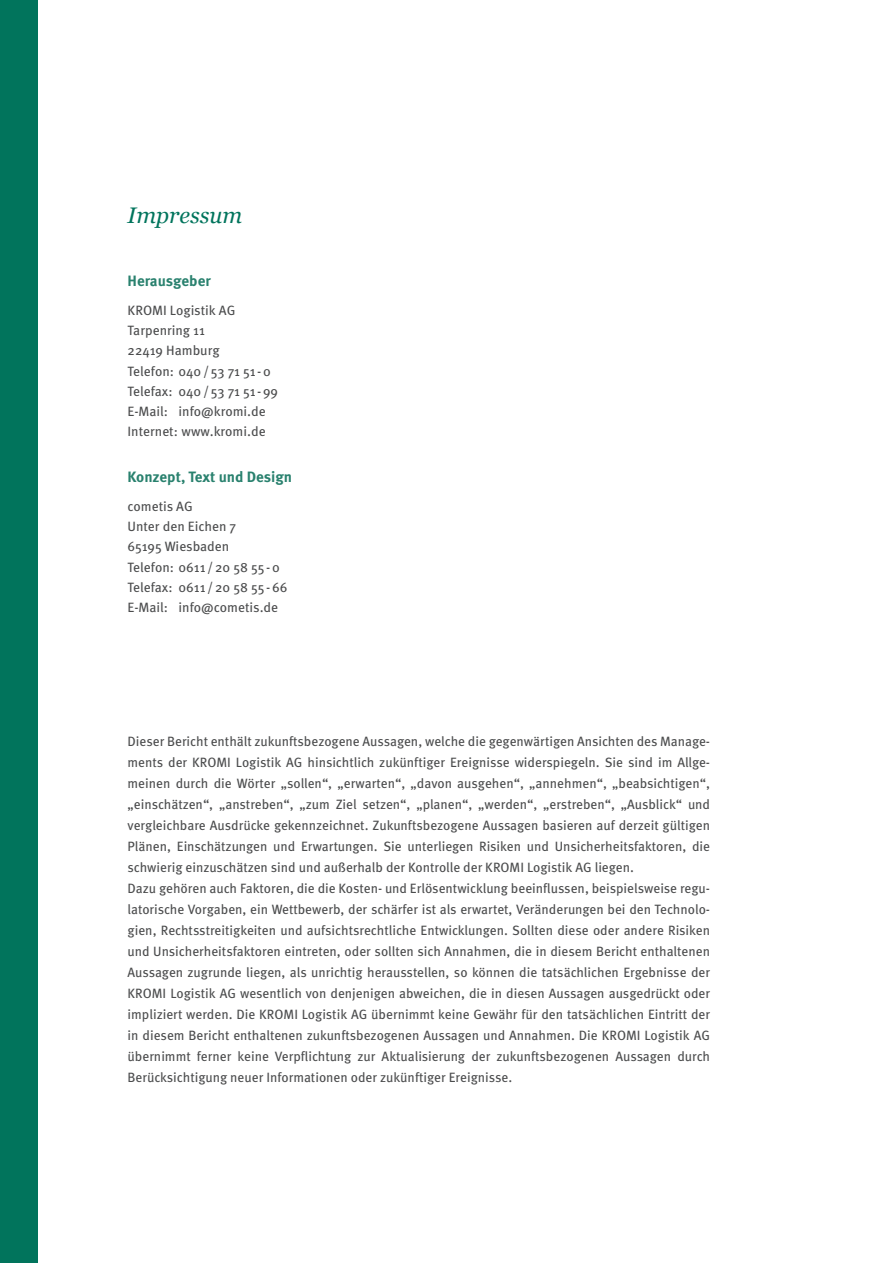
<style>
.page{position:relative;width:893px;height:1263px;background:#fff}
.page>*{position:absolute;margin:0;border:0;box-sizing:border-box;transform-origin:0 0}
.t1{font:italic 22.5px "Georgia";color:#01745c}
.t2{font:700 15px "Meta OT";letter-spacing:-.005em;color:#29816e}
.t3{font:13.5px/21px "Meta OT";color:#4b4c4d}
</style>
<div class="page">
<div style="left:0;top:0;width:38px;height:1263px;background:#01745c"></div>
<h1 class="t1" style="left:128px;top:201px;width:116px">Impressum</h1>
<p class="t2" style="left:128px;top:271px;width:85px">Herausgeber</p>
<p class="t3" style="left:128px;top:300px;width:152px;line-height:20.2px">KROMI Logistik AG<br>Tarpenring 11<br>22419 Hamburg<br>Telefon: 040/53 71 51 -0<br>Telefax: 040/53 71 51 -99<br>E-Mail: info@kromi.de<br>Internet: www.kromi.de</p>
<p class="t2" style="left:128px;top:467px;width:166px">Konzept, Text und Design</p>
<p class="t3" style="left:128px;top:496px;width:162px;line-height:20.2px">cometis AG<br>Unter den Eichen 7<br>65195 Wiesbaden<br>Telefon: 0611 /20 58 55-0<br>Telefax: 0611 /20 58 55-66<br>E-Mail: info@cometis.de</p>
<p class="t3" style="left:128px;top:731px;width:584px">Dieser Bericht enthält zukunftsbezogene Aussagen, welche die gegenwärtigen Ansichten des Manage&shy;ments der KROMI Logistik AG hinsichtlich zukünftiger Ereignisse widerspiegeln. Sie sind im Allge&shy;meinen durch die Wörter „sollen“, „erwarten“, „davon ausgehen“, „annehmen“, „beabsichtigen“, „einschätzen“, „anstreben“, „zum Ziel setzen“, „planen“, „werden“, „erstreben“, „Ausblick“ und vergleichbare Ausdrücke gekennzeichnet. Zukunftsbezogene Aussagen basieren auf derzeit gültigen Plänen, Einschätzungen und Erwartungen. Sie unterliegen Risiken und Unsicherheitsfaktoren, die schwierig einzuschätzen sind und außerhalb der Kontrolle der KROMI Logistik AG liegen.<br>Dazu gehören auch Faktoren, die die Kosten- und Erlösentwicklung beeinflussen, beispielsweise regu&shy;latorische Vorgaben, ein Wettbewerb, der schärfer ist als erwartet, Veränderungen bei den Technolo&shy;gien, Rechtsstreitigkeiten und aufsichtsrechtliche Entwicklungen. Sollten diese oder andere Risiken und Unsicherheitsfaktoren eintreten, oder sollten sich Annahmen, die in diesem Bericht enthaltenen Aussagen zugrunde liegen, als unrichtig herausstellen, so können die tatsächlichen Ergebnisse der KROMI Logistik AG wesentlich von denjenigen abweichen, die in diesen Aussagen ausgedrückt oder impliziert werden. Die KROMI Logistik AG übernimmt keine Gewähr für den tatsächlichen Eintritt der in diesem Bericht enthaltenen zukunftsbezogenen Aussagen und Annahmen. Die KROMI Logistik AG übernimmt ferner keine Verpflichtung zur Aktualisierung der zukunftsbezogenen Aussagen durch Berücksichtigung neuer Informationen oder zukünftiger Ereignisse.</p>
</div>
